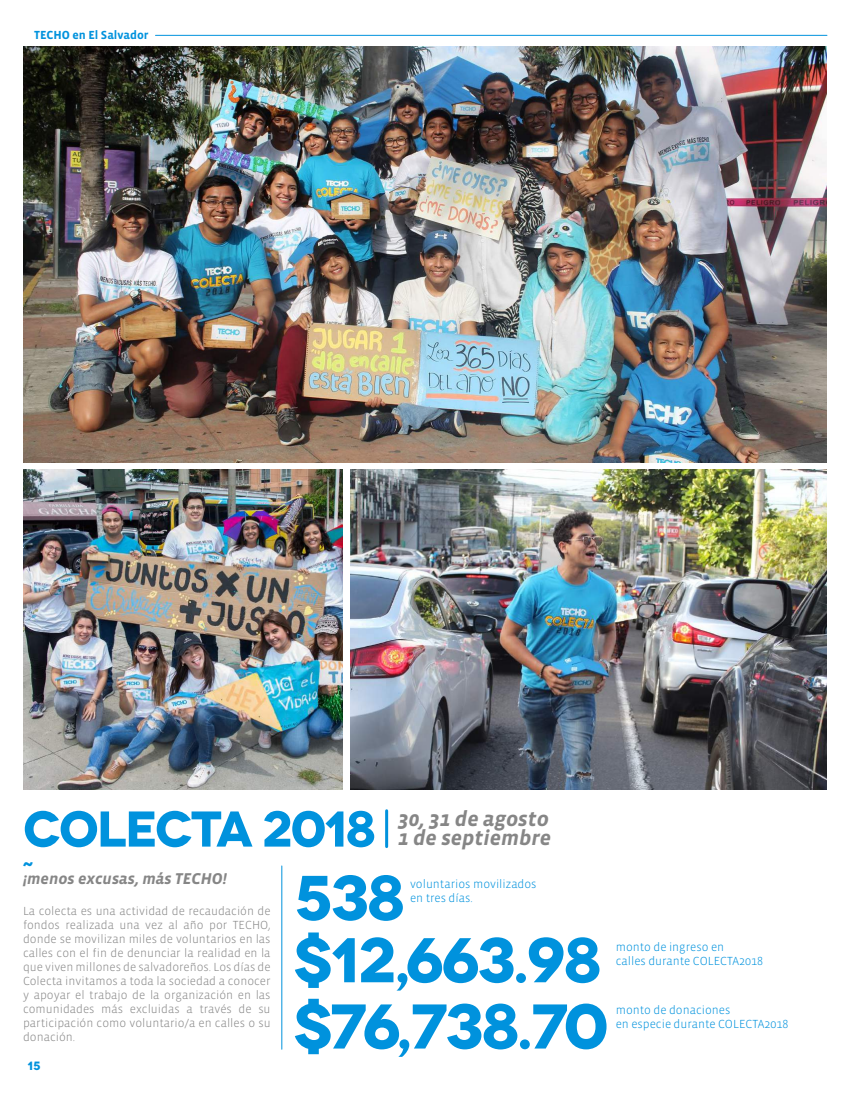
<style>
.page{position:relative;width:850px;height:1100px;background:#fff}
.page>*{position:absolute;margin:0;border:0;box-sizing:border-box;transform-origin:0 0}
.t1{font:700 63px/66.3px "Novecentowide";letter-spacing:-.035em;color:#0092dd}
.t2{font:700 50.2px "Novecentowide";letter-spacing:-.04em;color:#0092dd}
.t3{font:italic 700 21.4px/18.7px "Vista Sans";color:#868686}
.t4{font:italic 700 20px "Vista Sans";color:#0092dd}
.t5{font:italic 700 16px "Vista Sans";color:#868686}
.t6{font:300 12px/14px "Vista Sans";color:#868686;text-align:justify}
.t7{font:300 12px/14px "Vista Sans";color:#0092dd}
.t8{font:700 12px "Vista Sans";color:#0092dd}
.t9{font:700 12px "Novecentowide";color:#0092dd}
</style>
<div class="page">
<hr style="left:156px;top:35px;width:671px;height:1px;background:#0092dd">
<img style="left:23px;top:47px;width:803px;height:415px">
<img style="left:23px;top:470px;width:320px;height:320px">
<img style="left:350px;top:470px;width:477px;height:320px">
<hr style="left:281px;top:866px;width:1px;height:183px;background:#0092dd">
<hr style="left:385px;top:811px;width:3px;height:36px;background:#0092dd">
<p class="t8" style="left:34px;top:29px;width:116px">TECHO en El Salvador</p>
<h3 class="t3" style="left:398px;top:810px;width:155px">30, 31 de agosto<br>1 de septiembre</h3>
<p class="t7" style="left:410px;top:877px;width:128px">voluntarios movilizados</p>
<h2 class="t2" style="left:23px;top:798px;width:354px">COLECTA 2018</h2>
<h3 class="t4" style="left:23px;top:853px;width:11px">~</h3>
<h3 class="t5" style="left:23px;top:870px;width:205px">¡menos excusas, más TECHO!</h3>
<h1 class="t1" style="left:294px;top:865px;width:113px">538</h1>
<p class="t7" style="left:410px;top:891px;width:64px">en tres días.</p>
<p class="t6" style="left:23px;top:904px;width:249px">La colecta es una actividad de recaudación de fondos realizada una vez al año por TECHO, donde se movilizan miles de voluntarios en las calles con el fin de denunciar la realidad en la que viven millones de salvadoreños. Los días de Colecta invitamos a toda la sociedad a conocer y apoyar el trabajo de la organización en las comunidades más excluidas a través de su participación como voluntario/a en calles o su donación.</p>
<h1 class="t1" style="left:294px;top:928px;width:317px">$12,663.98 $76,738.70</h1>
<p class="t9" style="left:28px;top:1059px;width:15px">15</p>
<p class="t7" style="left:616px;top:940px;width:149px">monto de ingreso en<br>calles durante COLECTA2018</p>
<p class="t7" style="left:616px;top:1003px;width:174px">monto de donaciones<br>en especie durante COLECTA2018</p>
</div>
